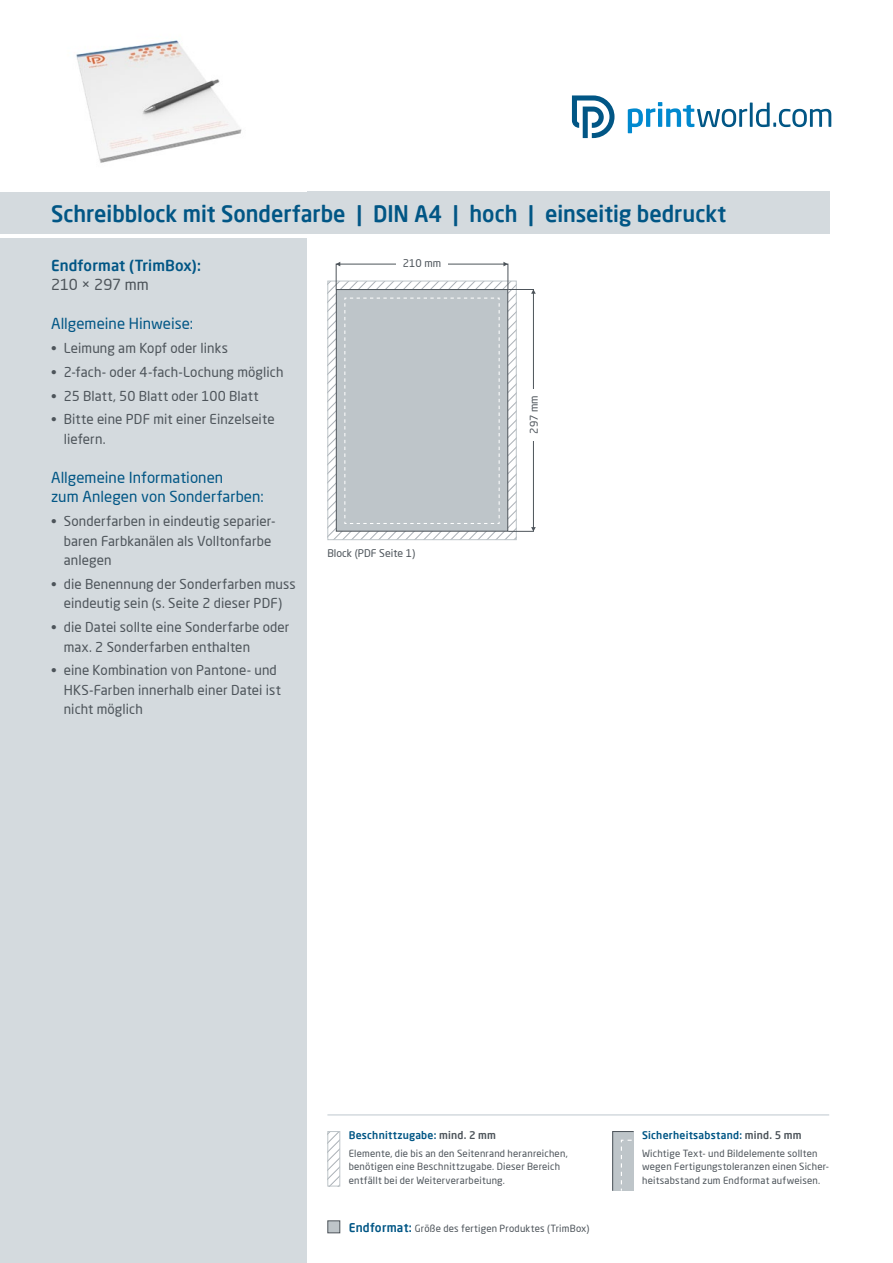
<style>
.page{position:relative;width:893px;height:1263px;background:#fff}
.page>*{position:absolute;margin:0;border:0;box-sizing:border-box;transform-origin:0 0}
.t1{font:500 22.5px "Neo Sans Pro";color:#015685;scale:.96 1}
.t2{font:15px/19.5px "Neo Sans Pro";letter-spacing:.005em;color:#015685}
.t3{font:500 15px "Neo Sans Pro";letter-spacing:.01em;color:#015685}
.t4{font:15px "Neo Sans Pro";letter-spacing:-.005em;color:#4d545a}
.t5{font:13.5px/19.5px "Neo Sans Pro";letter-spacing:.01em;color:#4d545a}
.t6{font:500 10.5px "Neo Sans Pro";letter-spacing:.025em;color:#015685}
.t7{font:10.5px "Neo Sans Pro";color:#4d545a}
.t8{font:9.75px/13.5px "Neo Sans Pro";letter-spacing:.02em;color:#4d545a}
.s1{color:#4d545a}
.s2{font-weight:500;font-size:12px;color:#015685}
</style>
<div class="page">
<div style="left:0;top:238px;width:306px;height:1025px;background:#d4dade"></div>
<hr style="left:327px;top:1114px;width:502px;height:2px;background:#d4dade">
<svg style="left:329px;top:1133px;width:9px;height:51px"></svg>
<div style="left:327px;top:1131px;width:13px;height:55px;border:1px solid #bec5c9"></div>
<div style="left:327px;top:1220px;width:13px;height:13px;background:#bec5c9;border:1px solid #4d545a"></div>
<div style="left:0;top:191px;width:829px;height:43px;background:#d4dade"></div>
<svg style="left:612px;top:1131px;width:22px;height:60px"></svg>
<svg style="left:628px;top:102px;width:203px;height:31px"></svg>
<svg style="left:572px;top:96px;width:42px;height:42px"></svg>
<div style="left:336px;top:289px;width:172px;height:242px;background:#bec5c9"></div>
<div style="left:336px;top:264px;width:172px;height:26px;border:1px solid #4d545a"></div>
<svg style="left:336px;top:262px;width:4px;height:4px"></svg>
<svg style="left:503px;top:262px;width:5px;height:4px"></svg>
<div style="left:396px;top:259px;width:52px;height:9px;background:#fff"></div>
<svg style="left:328px;top:297px;width:188px;height:243px"></svg>
<div style="left:508px;top:289px;width:26px;height:242px;border:1px solid #4d545a"></div>
<div style="left:530px;top:389px;width:8px;height:51px;background:#fff"></div>
<img style="left:76px;top:40px;width:166px;height:123px">
<h1 class="t1" style="left:51px;top:200px;width:705px">Schreibblock mit Sonderfarbe | DIN A4 | hoch | einseitig bedruckt</h1>
<p class="t3" style="left:51px;top:256px;width:151px">Endformat (TrimBox):</p>
<p class="t4" style="left:51px;top:276px;width:99px">210 × 297 mm</p>
<p class="t2" style="left:51px;top:314px;width:144px">Allgemeine Hinweise:</p>
<p class="t5" style="left:51px;top:338px;width:178px">• Leimung am Kopf oder links</p>
<p class="t5" style="left:51px;top:362px;width:234px">• 2-fach- oder 4-fach-Lochung möglich</p>
<p class="t5" style="left:51px;top:386px;width:209px">• 25 Blatt, 50 Blatt oder 100 Blatt</p>
<p class="t5" style="left:64px;top:409px;width:212px;text-indent:-13px">• Bitte eine PDF mit einer Einzelseite liefern.</p>
<p class="t2" style="left:51px;top:467px;width:214px">Allgemeine Informationen<br>zum Anlegen von Sonderfarben:</p>
<p class="t5" style="left:64px;top:511px;width:213px;text-indent:-13px">• Sonderfarben in eindeutig separier&shy;baren Farbkanälen als Volltonfarbe anlegen</p>
<p class="t5" style="left:51px;top:574px;width:246px;text-align:center">• die Benennung der Sonderfarben muss eindeutig sein (s. Seite 2 dieser PDF)</p>
<p class="t5" style="left:64px;top:617px;width:227px;text-indent:-13px">• die Datei sollte eine Sonderfarbe oder max. 2 Sonderfarben enthalten</p>
<p class="t5" style="left:64px;top:660px;width:219px;text-indent:-13px">• eine Kombination von Pantone- und<br>HKS-Farben innerhalb einer Datei ist nicht möglich</p>
<p class="t7" style="left:403px;top:257px;width:40px">210 mm</p>
<p class="t7" style="left:327px;top:546px;width:89px">Block (PDF Seite 1)</p>
<p class="t7" style="left:528px;top:434px;width:40px;rotate:-90deg">297 mm</p>
<p class="t6" style="left:349px;top:1129px;width:149px">Beschnittzugabe: <span class="s1">mind. 2 mm</span></p>
<p class="t8" style="left:349px;top:1146px;width:221px">Elemente, die bis an den Seitenrand heranreichen, benötigen eine Beschnittzugabe. Dieser Bereich entfällt bei der Weiterverarbeitung.</p>
<p class="t8" style="left:349px;top:1221px;width:242px"><span class="s2">Endformat:</span> Größe des fertigen Produktes (TrimBox)</p>
<p class="t6" style="left:642px;top:1129px;width:161px">Sicherheitsabstand: <span class="s1">mind. 5 mm</span></p>
<p class="t8" style="left:642px;top:1146px;width:189px">Wichtige Text- und Bildelemente sollten wegen Fertigungstoleranzen einen Sicher&shy;heitsabstand zum Endformat aufweisen.</p>
</div>
